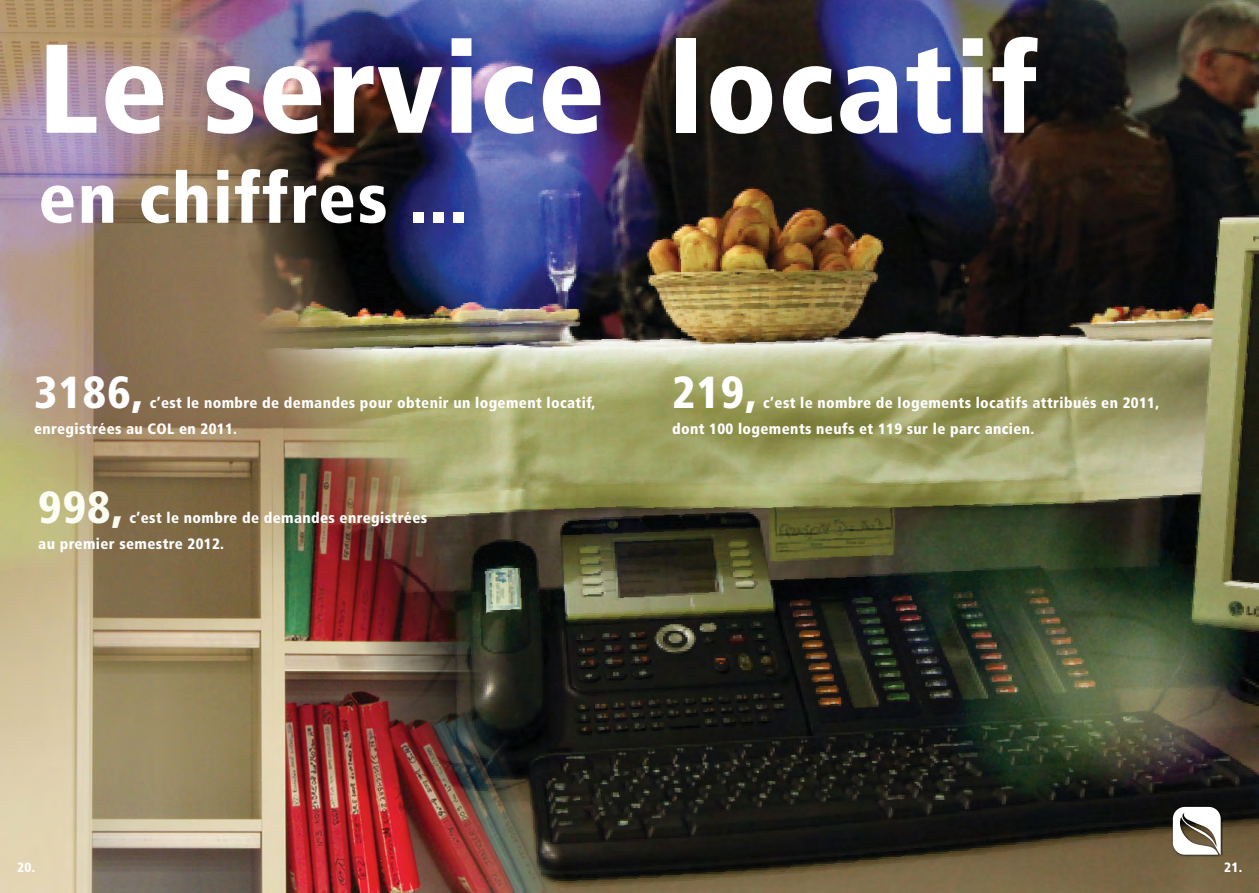
<style>
.page{position:relative;width:1259px;height:893px;background:#fff}
.page>*{position:absolute;margin:0;border:0;box-sizing:border-box;transform-origin:0 0}
.t1{font:900 condensed 126px "Frutiger";letter-spacing:.01em;color:#fff}
.t2{font:900 condensed 70.5px "Frutiger";letter-spacing:.025em;color:#fff}
.t3{font:900 condensed 44.85px "Frutiger";letter-spacing:.025em;color:#fff}
.t4{font:900 condensed 44.85px "Frutiger";color:#f2f7eb}
.t5{font:900 condensed 15px/26.2px "Frutiger";letter-spacing:.025em;color:#fff}
.t6{font:900 condensed 13.5px "Frutiger";color:#fff}
</style>
<div class="page">
<img style="left:0;top:0;width:1259px;height:893px">
<div style="left:1171px;top:805px;width:52px;height:52px;background:#000;opacity:.75"></div>
<svg style="left:1172px;top:807px;width:48px;height:48px"></svg>
<h1 class="t1" style="left:38px;top:13px;width:1001px">Le service locatif</h1>
<h2 class="t2" style="left:38px;top:156px;width:431px">en chiffres ...</h2>
<h3 class="t3" style="left:34px;top:365px;width:111px">3186,</h3>
<p class="t5" style="left:34px;top:389px;width:563px;text-indent:116px">c’est le nombre de demandes pour obtenir un logement locatif, enregistrées au COL en 2011.</p>
<h3 class="t4" style="left:38px;top:480px;width:87px">998,</h3>
<p class="t5" style="left:38px;top:504px;width:390px;text-indent:91px">c’est le nombre de demandes enregistrées au premier semestre 2012.</p>
<h3 class="t3" style="left:672px;top:365px;width:87px">219,</h3>
<p class="t5" style="left:672px;top:389px;width:489px;text-indent:91px">c’est le nombre de logements locatifs attribués en 2011, dont 100 logements neufs et 119 sur le parc ancien.</p>
<p class="t6" style="left:17px;top:859px;width:20px">20.</p>
<p class="t6" style="left:1224px;top:859px;width:20px">21.</p>
</div>
